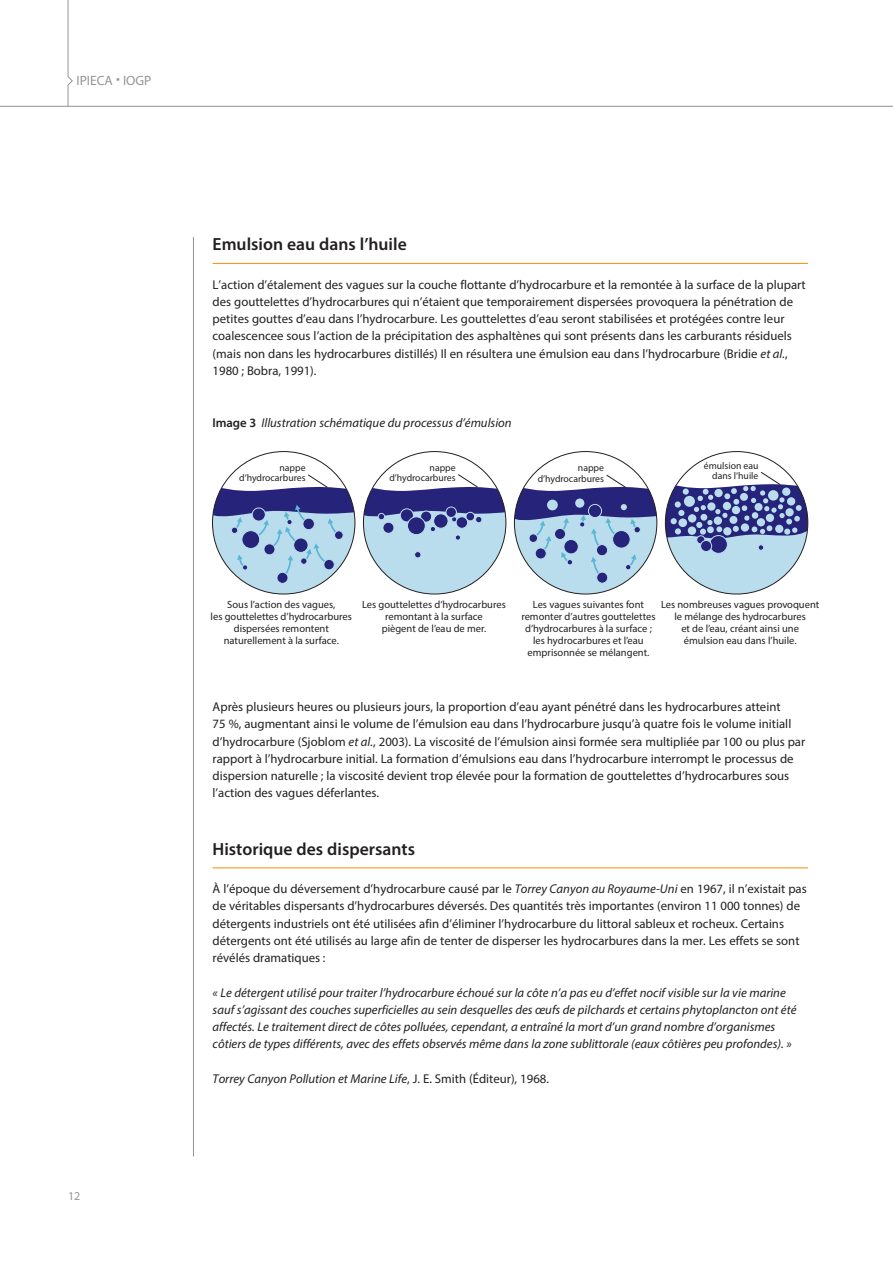
<style>
.page{position:relative;width:893px;height:1263px;background:#fff}
.page>*{position:absolute;margin:0;border:0;box-sizing:border-box;transform-origin:0 0}
.t1{font:600 17.7px "Myriad Pro";color:#231f20}
.t2{font:13.5px "Myriad Pro";color:#939598}
.t3{font:12.75px/17.2px "Myriad Pro";color:#231f20}
.t4{font:italic 12.75px/17.2px "Myriad Pro";color:#231f20}
.t5{font:12px "Myriad Pro";color:#939598}
.t6{font:10.5px/12px "Myriad Pro";color:#231f20;text-align:center}
.t7{font:9.75px/10.2px "Myriad Pro";color:#231f20;text-align:right}
.s1{font-style:italic}
.s2{font-weight:600;font-style:normal}
.s3{font-style:normal}
</style>
<div class="page">
<hr style="left:213px;top:263px;width:595px;height:1px;background:#f79727">
<hr style="left:0;top:106px;width:893px;height:1px;background:#939598">
<svg style="left:67px;top:0;width:6px;height:107px"></svg>
<hr style="left:193px;top:237px;width:1px;height:919px;background:#939598">
<svg style="left:240px;top:580px;width:87px;height:14px"></svg>
<div style="left:277px;top:572px;width:11px;height:11px;background:#26237b;border-radius:50%"></div>
<div style="left:277px;top:572px;width:11px;height:12px;border:1px solid #baddee;border-radius:50%"></div>
<svg style="left:365px;top:540px;width:140px;height:54px;fill:#baddee"></svg>
<div style="left:415px;top:551px;width:6px;height:7px;background:#26237b;border-radius:50%"></div>
<div style="left:414px;top:551px;width:7px;height:7px;border:1px solid #baddee;border-radius:50%"></div>
<svg style="left:544px;top:581px;width:84px;height:13px"></svg>
<div style="left:597px;top:572px;width:11px;height:11px;background:#b0d1e6;border-radius:50%"></div>
<div style="left:596px;top:572px;width:12px;height:11px;border:1px solid #baddee;border-radius:50%"></div>
<svg style="left:670px;top:550px;width:133px;height:44px;fill:#baddee"></svg>
<div style="left:710px;top:535px;width:17px;height:18px;background:#26237b;border-radius:50%"></div>
<div style="left:709px;top:535px;width:19px;height:19px;border:1px solid #baddee;border-radius:50%"></div>
<div style="left:700px;top:540px;width:12px;height:12px;border:1px solid #baddee;border-radius:50%"></div>
<div style="left:758px;top:544px;width:6px;height:7px;border:1px solid #baddee;border-radius:50%"></div>
<svg style="left:212px;top:474px;width:143px;height:106px"></svg>
<svg style="left:363px;top:474px;width:143px;height:66px"></svg>
<svg style="left:514px;top:475px;width:143px;height:106px"></svg>
<svg style="left:665px;top:472px;width:143px;height:78px"></svg>
<hr style="left:213px;top:867px;width:595px;height:1px;background:#f79727">
<p class="t2" style="left:77px;top:75px;width:76px">IPIECA • IOGP</p>
<p class="t5" style="left:68px;top:1191px;width:14px">12</p>
<h1 class="t1" style="left:213px;top:238px;width:196px">Emulsion eau dans l’huile</h1>
<p class="t3" style="left:213px;top:277px;width:594px">L’action d’étalement des vagues sur la couche flottante d’hydrocarbure et la remontée à la surface de la plupart des gouttelettes d’hydrocarbures qui n’étaient que temporairement dispersées provoquera la pénétration de petites gouttes d’eau dans l’hydrocarbure. Les gouttelettes d’eau seront stabilisées et protégées contre leur coalescencee sous l’action de la précipitation des asphaltènes qui sont présents dans les carburants résiduels (mais non dans les hydrocarbures distillés) Il en résultera une émulsion eau dans l’hydrocarbure (Bridie <span class="s1">et al.</span>, 1980 ; Bobra, 1991).</p>
<p class="t4" style="left:213px;top:415px;width:301px"><span class="s2">Image 3</span> Illustration schématique du processus d’émulsion</p>
<p class="t7" style="left:239px;top:463px;width:68px">nappe d’hydrocarbures</p>
<p class="t7" style="left:389px;top:463px;width:68px">nappe d’hydrocarbures</p>
<p class="t7" style="left:538px;top:464px;width:68px">nappe d’hydrocarbures</p>
<p class="t7" style="left:704px;top:461px;width:56px">émulsion eau dans l’huile</p>
<p class="t6" style="left:211px;top:599px;width:143px">Sous l’action des vagues,<br>les gouttelettes d’hydrocarbures dispersées remontent naturellement à la surface.</p>
<p class="t6" style="left:362px;top:599px;width:145px">Les gouttelettes d’hydrocarbures remontant à la surface<br>piègent de l’eau de mer.</p>
<p class="t6" style="left:521px;top:599px;width:136px">Les vagues suivantes font remonter d’autres gouttelettes d’hydrocarbures à la surface ; les hydrocarbures et l’eau emprisonnée se mélangent.</p>
<p class="t6" style="left:661px;top:599px;width:160px">Les nombreuses vagues provoquent le mélange des hydrocarbures<br>et de l’eau, créant ainsi une émulsion eau dans l’huile.</p>
<p class="t3" style="left:213px;top:699px;width:594px">Après plusieurs heures ou plusieurs jours, la proportion d’eau ayant pénétré dans les hydrocarbures atteint<br>75 %, augmentant ainsi le volume de l’émulsion eau dans l’hydrocarbure jusqu’à quatre fois le volume initiall d’hydrocarbure (Sjoblom <span class="s1">et al.</span>, 2003). La viscosité de l’émulsion ainsi formée sera multipliée par 100 ou plus par rapport à l’hydrocarbure initial. La formation d’émulsions eau dans l’hydrocarbure interrompt le processus de dispersion naturelle ; la viscosité devient trop élevée pour la formation de gouttelettes d’hydrocarbures sous l’action des vagues déferlantes.</p>
<h1 class="t1" style="left:213px;top:842px;width:204px">Historique des dispersants</h1>
<p class="t3" style="left:213px;top:881px;width:596px">À l’époque du déversement d’hydrocarbure causé par le <span class="s1">Torrey Canyon au Royaume-Uni</span> en 1967, il n’existait pas de véritables dispersants d’hydrocarbures déversés. Des quantités très importantes (environ 11 000 tonnes) de détergents industriels ont été utilisées afin d’éliminer l’hydrocarbure du littoral sableux et rocheux. Certains détergents ont été utilisés au large afin de tenter de disperser les hydrocarbures dans la mer. Les effets se sont révélés dramatiques :</p>
<p class="t4" style="left:213px;top:985px;width:585px">« Le détergent utilisé pour traiter l’hydrocarbure échoué sur la côte n’a pas eu d’effet nocif visible sur la vie marine sauf s’agissant des couches superficielles au sein desquelles des œufs de pilchards et certains phytoplancton ont été affectés. Le traitement direct de côtes polluées, cependant, a entraîné la mort d’un grand nombre d’organismes côtiers de types différents, avec des effets observés même dans la zone sublittorale (eaux côtières peu profondes). »</p>
<p class="t4" style="left:213px;top:1071px;width:338px">Torrey Canyon Pollution et Marine Life<span class="s3">, J. E. Smith (Éditeur), 1968.</span></p>
</div>
